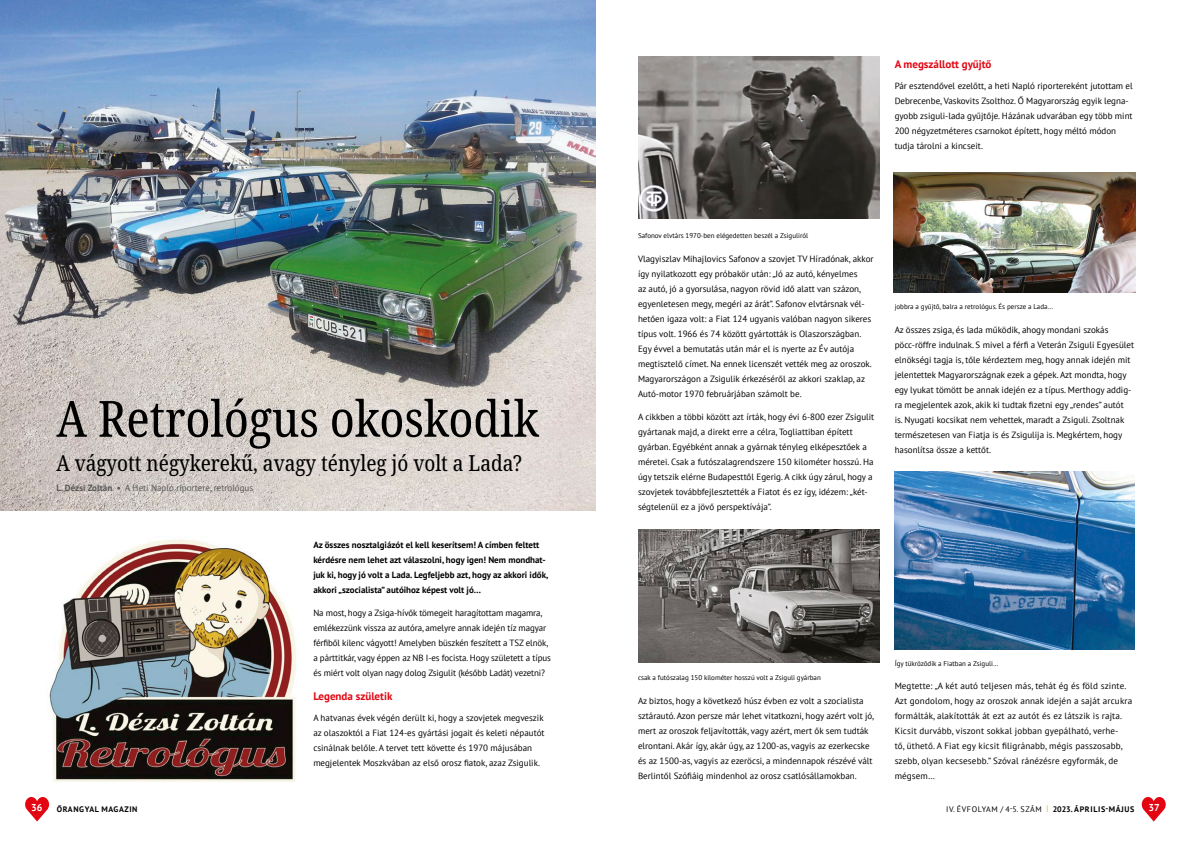
<style>
.page{position:relative;width:1191px;height:842px;background:#fff}
.page>*{position:absolute;margin:0;border:0;box-sizing:border-box;transform-origin:0 0}
.cim_1__legnagyobb{font:condensed 50px "Noto Serif";color:#000}
.cim_1__legnagyobb-2{font:condensed 22px "Noto Serif";color:#000}
.cim_3__piros{font:700 11px "PT Sans";color:#e30612}
.t1{font:700 10px "PT Sans";color:#fff}
.t2{font:9px/15px "PT Sans";color:#000}
.t3{font:700 9px/15px "PT Sans";color:#000}
.cim_1__legnagyobb-3{font:9px "PT Sans";color:#565655}
.t4{font:8px "PT Sans";letter-spacing:.08em;color:#000}
.t5{font:700 8px "PT Sans";letter-spacing:.08em;color:#000}
.kepalairas{font:7px "PT Sans";color:#000}
.s1{font-weight:700}
.s2{color:#f7a500}
</style>
<div class="page">
<svg style="left:1141px;top:797px;width:24px;height:24px"></svg>
<svg style="left:25px;top:797px;width:24px;height:24px"></svg>
<img style="left:0;top:0;width:595px;height:511px">
<img style="left:49px;top:539px;width:247px;height:243px">
<img style="left:638px;top:529px;width:241px;height:134px">
<img style="left:638px;top:57px;width:241px;height:161px">
<img style="left:893px;top:172px;width:242px;height:120px">
<img style="left:894px;top:472px;width:240px;height:177px">
<p class="cim_1__legnagyobb" style="left:56px;top:384px;width:484px">A Retrológus okoskodik</p>
<p class="cim_1__legnagyobb-2" style="left:56px;top:448px;width:467px">A vágyott négykerekű, avagy tényleg jó volt a Lada?</p>
<p class="cim_1__legnagyobb-3" style="left:56px;top:482px;width:198px"><span class="s1">L. Dézsi Zoltán •</span> A Heti Napló riportere, retrológus</p>
<p class="t3" style="left:313px;top:537px;width:236px">Az összes nosztalgiázót el kell keserítsem! A címben feltett kérdésre nem lehet azt válaszolni, hogy igen! Nem mondhat&shy;juk ki, hogy jó volt a Lada. Legfeljebb azt, hogy az akkori idők, akkori „szocialista” autóihoz képest volt jó…</p>
<p class="t2" style="left:313px;top:605px;width:239px">Na most, hogy a Zsiga-hívők tömegeit haragítottam magamra, emlékezzünk vissza az autóra, amelyre annak idején tíz magyar férfiből kilenc vágyott! Amelyben büszkén feszített a TSZ elnök, a párttitkár, vagy éppen az NB I-es focista. Hogy született a típus és miért volt olyan nagy dolog Zsigulit (később Ladát) vezetni?</p>
<p class="cim_3__piros" style="left:313px;top:689px;width:81px">Legenda születik</p>
<p class="t2" style="left:313px;top:710px;width:233px">A hatvanas évek végén derült ki, hogy a szovjetek megveszik az olaszoktól a Fiat 124-es gyártási jogait és keleti népautót csinálnak belőle. A tervet tett követte és 1970 májusában megjelentek Moszkvában az első orosz fiatok, azaz Zsigulik.</p>
<p class="cim_3__piros" style="left:894px;top:57px;width:98px">A megszállott gyűjtő</p>
<p class="t2" style="left:894px;top:78px;width:240px">Pár esztendővel ezelőtt, a heti Napló riportereként jutottam el Debrecenbe, Vaskovits Zsolthoz. Ő Magyarország egyik legna&shy;gyobb zsiguli-lada gyűjtője. Házának udvarában egy több mint 200 négyzetméteres csarnokot épített, hogy méltó módon tudja tárolni a kincseit.</p>
<p class="kepalairas" style="left:638px;top:231px;width:172px">Safonov elvtárs 1970-ben elégedetten beszél a Zsiguliról</p>
<p class="t2" style="left:638px;top:251px;width:237px">Vlagyiszlav Mihajlovics Safonov a szovjet TV Híradónak, akkor így nyilatkozott egy próbakör után: „Jó az autó, kényelmes<br>az autó, jó a gyorsulása, nagyon rövid idő alatt van százon, egyenletesen megy, megéri az árát”. Safonov elvtársnak vél&shy;hetően igaza volt: a Fiat 124 ugyanis valóban nagyon sikeres típus volt. 1966 és 74 között gyártották is Olaszországban.<br>Egy évvel a bemutatás után már el is nyerte az Év autója megtisztelő címet. Na ennek licenszét vették meg az oroszok.<br>Magyarországon a Zsigulik érkezéséről az akkori szaklap, az Autó-motor 1970 februárjában számolt be.</p>
<p class="t2" style="left:638px;top:409px;width:238px">A cikkben a többi között azt írták, hogy évi 6-800 ezer Zsigulit gyártanak majd, a direkt erre a célra, Togliattiban épített gyárban. Egyébként annak a gyárnak tényleg elképesztőek a méretei. Csak a futószalagrendszere 150 kilométer hosszú. Ha úgy tetszik elérne Budapesttől Egerig. A cikk úgy zárul, hogy a szovjetek továbbfejlesztették a Fiatot és ez így, idézem: „két&shy;ségtelenül ez a jövő perspektívája”.</p>
<p class="kepalairas" style="left:894px;top:302px;width:160px">jobbra a gyűjtő, balra a retrológus. És persze a Lada…</p>
<p class="t2" style="left:894px;top:322px;width:241px">Az összes zsiga, és lada működik, ahogy mondani szokás pöcc-röffre indulnak. S mivel a férfi a Veterán Zsiguli Egyesület elnökségi tagja is, tőle kérdeztem meg, hogy annak idején mit jelentettek Magyarországnak ezek a gépek. Azt mondta, hogy egy lyukat tömött be annak idején ez a típus. Merthogy addig&shy;ra megjelentek azok, akik ki tudtak fizetni egy „rendes” autót<br>is. Nyugati kocsikat nem vehettek, maradt a Zsiguli. Zsoltnak természetesen van Fiatja is és Zsigulija is. Megkértem, hogy hasonlítsa össze a kettőt.</p>
<p class="kepalairas" style="left:638px;top:673px;width:184px">csak a futószalag 150 kilométer hosszú volt a Zsiguli gyárban</p>
<p class="t2" style="left:638px;top:693px;width:238px">Az biztos, hogy a következő húsz évben ez volt a szocialista sztárautó. Azon persze már lehet vitatkozni, hogy azért volt jó, mert az oroszok feljavították, vagy azért, mert ők sem tudták elrontani. Akár így, akár úgy, az 1200-as, vagyis az ezerkecske és az 1500-as, vagyis az ezeröcsi, a mindennapok részévé vált Berlintől Szófiáig mindenhol az orosz csatlósállamokban.</p>
<p class="kepalairas" style="left:894px;top:659px;width:105px">Így tükröződik a Fiatban a Zsiguli…</p>
<p class="t2" style="left:894px;top:678px;width:239px">Megtette: „A két autó teljesen más, tehát ég és föld szinte.<br>Azt gondolom, hogy az oroszok annak idején a saját arcukra formálták, alakították át ezt az autót és ez látszik is rajta.<br>Kicsit durvább, viszont sokkal jobban gyepálható, verhe-<br>tő, üthető. A Fiat egy kicsit filigránabb, mégis passzosabb, szebb, olyan kecsesebb.” Szóval ránézésre egyformák, de mégsem…</p>
<p class="t1" style="left:31px;top:801px;width:13px">36</p>
<p class="t5" style="left:57px;top:804px;width:82px">ŐRANGYAL MAGAZIN</p>
<p class="t4" style="left:946px;top:804px;width:190px">IV. ÉVFOLYAM / 4-5. SZÁM <span class="s2">|</span> <span class="s1">2023. ÁPRILIS-MÁJUS</span></p>
<p class="t1" style="left:1148px;top:801px;width:13px">37</p>
</div>
